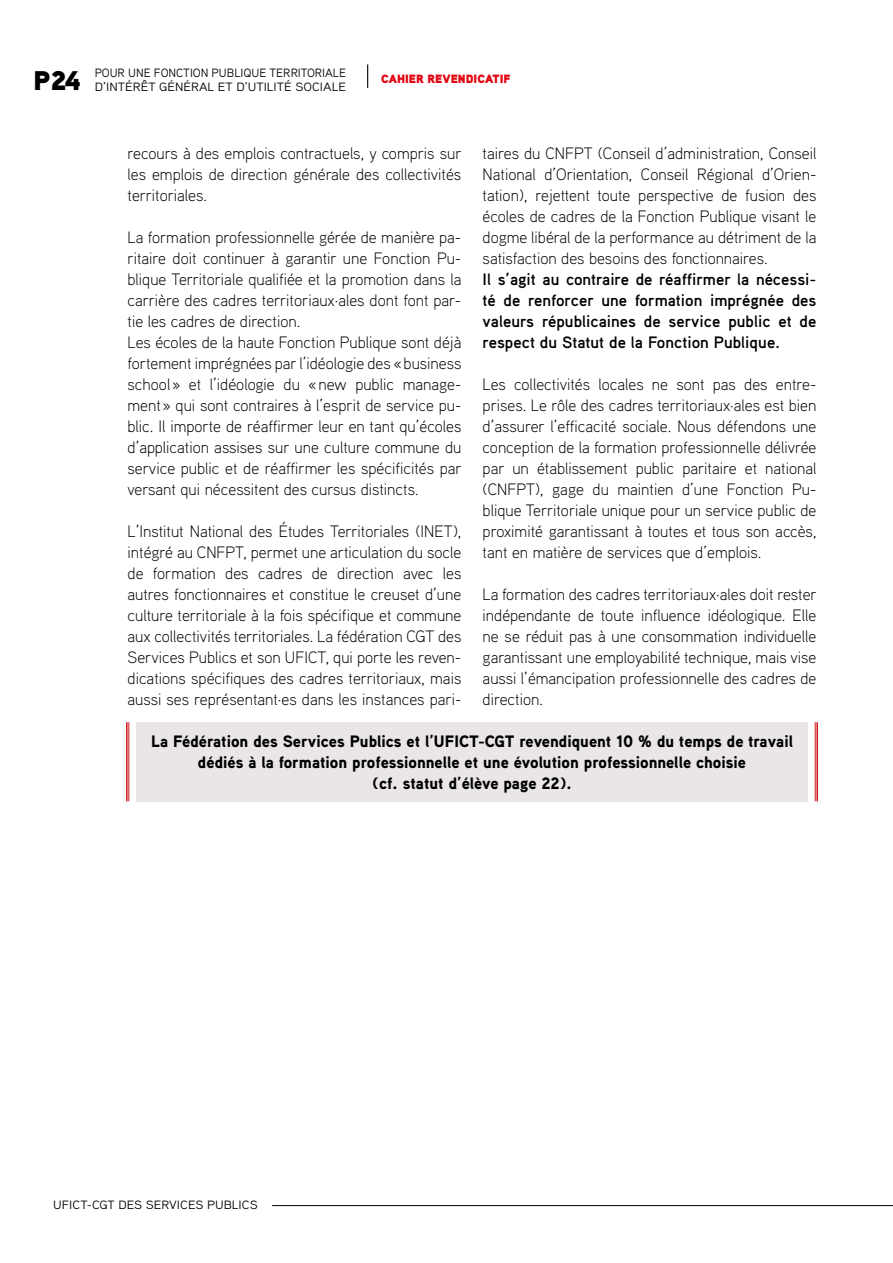
<style>
.page{position:relative;width:893px;height:1263px;background:#fff}
.page>*{position:absolute;margin:0;border:0;box-sizing:border-box;transform-origin:0 0}
.t1{font:27px "Aaux Pro Ultra";color:#000}
.t2{font:300 16.5px/21px "Aaux Pro";color:#000;text-align:justify}
.t3{font:900 16.5px/21px "Aaux Pro";color:#000;text-align:center}
.t4{font:700 16.5px/21px "Aaux Pro";color:#000;text-align:justify}
.t5{font:12px "Aaux Pro";color:#000;scale:1.08 1}
.t6{font:12px "Aaux Pro";color:#000}
.t7{font:12px "Aaux Pro Ultra";color:#e30613}
</style>
<div class="page">
<svg style="left:367px;top:64px;width:1px;height:24px"></svg>
<hr style="left:272px;top:1205px;width:621px;height:1px;background:#000">
<div style="left:136px;top:722px;width:672px;height:79px;background:#eae6e7"></div>
<hr style="left:126px;top:722px;width:2px;height:79px;background:#cd1719">
<hr style="left:129px;top:722px;width:1px;height:79px;background:#cd1719">
<hr style="left:816px;top:722px;width:2px;height:79px;background:#cd1719">
<hr style="left:815px;top:722px;width:1px;height:79px;background:#cd1719">
<p class="t6" style="left:95px;top:65px;width:253px">POUR UNE FONCTION PUBLIQUE TERRITORIALE</p>
<h1 class="t1" style="left:34px;top:63px;width:49px">P24</h1>
<p class="t5" style="left:95px;top:79px;width:234px">D’INTÉRÊT GÉNÉRAL ET D’UTILITÉ SOCIALE</p>
<p class="t7" style="left:381px;top:71px;width:131px">CAHIER REVENDICATIF</p>
<p class="t2" style="left:483px;top:142px;width:335px">taires du CNFPT (Conseil d’administration, Conseil National d’Orientation, Conseil Régional d’Orien&shy;tation), rejettent toute perspective de fusion des écoles de cadres de la Fonction Publique visant le dogme libéral de la performance au détriment de la satisfaction des besoins des fonctionnaires.</p>
<p class="t4" style="left:483px;top:268px;width:335px">Il s’agit au contraire de réaffirmer la nécessi&shy;té de renforcer une formation imprégnée des valeurs républicaines de service public et de respect du Statut de la Fonction Publique.</p>
<p class="t2" style="left:483px;top:373px;width:335px">Les collectivités locales ne sont pas des entre&shy;prises. Le rôle des cadres territoriaux·ales est bien d’assurer l’efficacité sociale. Nous défendons une conception de la formation professionnelle délivrée par un établissement public paritaire et national (CNFPT), gage du maintien d’une Fonction Pu&shy;blique Territoriale unique pour un service public de proximité garantissant à toutes et tous son accès, tant en matière de services que d’emplois.</p>
<p class="t2" style="left:483px;top:583px;width:336px">La formation des cadres territoriaux·ales doit rester indépendante de toute influence idéologique. Elle ne se réduit pas à une consommation individuelle garantissant une employabilité technique, mais vise aussi l’émancipation professionnelle des cadres de direction.</p>
<p class="t3" style="left:151px;top:730px;width:643px">La Fédération des Services Publics et l’UFICT-CGT revendiquent 10 % du temps de travail dédiés à la formation professionnelle et une évolution professionnelle choisie<br>(cf. statut d’élève page 22).</p>
<p class="t2" style="left:128px;top:142px;width:336px">recours à des emplois contractuels, y compris sur les emplois de direction générale des collectivités territoriales.</p>
<p class="t2" style="left:128px;top:226px;width:336px;text-align:left">La formation professionnelle gérée de manière pa&shy;ritaire doit continuer à garantir une Fonction Pu&shy;blique Territoriale qualifiée et la promotion dans la carrière des cadres territoriaux·ales dont font par&shy;tie les cadres de direction.<br>Les écoles de la haute Fonction Publique sont déjà fortement imprégnées par l’idéologie des « business school » et l’idéologie du «new public manage&shy;ment » qui sont contraires à l’esprit de service pu&shy;blic. Il importe de réaffirmer leur en tant qu’écoles d’application assises sur une culture commune du service public et de réaffirmer les spécificités par versant qui nécessitent des cursus distincts.</p>
<p class="t2" style="left:128px;top:520px;width:335px">L’Institut National des Études Territoriales (INET), intégré au CNFPT, permet une articulation du socle de formation des cadres de direction avec les autres fonctionnaires et constitue le creuset d’une culture territoriale à la fois spécifique et commune aux collectivités territoriales. La fédération CGT des Services Publics et son UFICT, qui porte les reven&shy;dications spécifiques des cadres territoriaux, mais aussi ses représentant·es dans les instances pari-</p>
<p class="t5" style="left:53px;top:1197px;width:191px">UFICT-CGT DES SERVICES PUBLICS</p>
</div>
